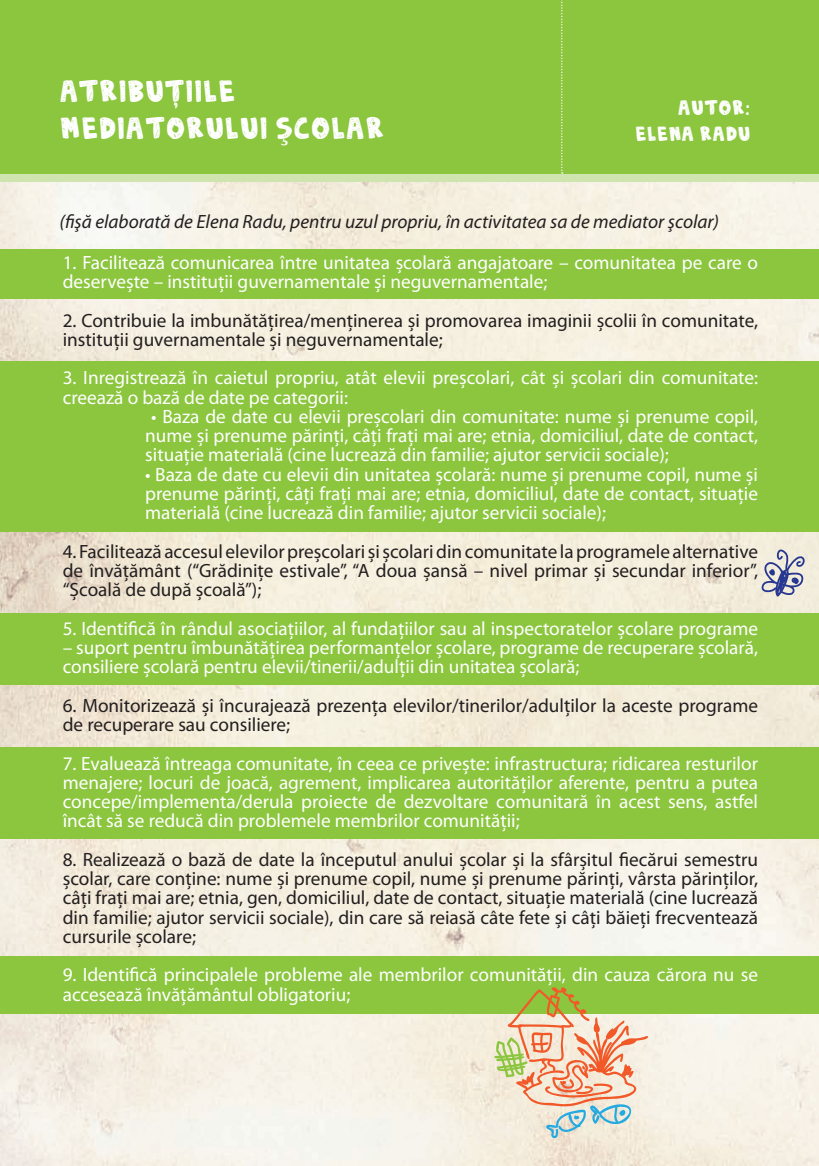
<style>
.page{position:relative;width:819px;height:1166px;background:#fff}
.page>*{position:absolute;margin:0;border:0;box-sizing:border-box;transform-origin:0 0}
.t1{font:31.5px/37.8px "DENNE Sketchy";color:#fff}
.t2{font:21.35px "DENNE Sketchy";color:#fff}
.t3{font:21px "DENNE Sketchy";color:#fff}
.t4{font:19.25px/19.2px "Myriad Pro";color:#fff}
.t5{font:19.25px/19.2px "Myriad Pro";color:#231f20}
.t6{font:italic 19.25px "Myriad Pro";color:#231f20}
</style>
<div class="page">
<img style="left:0;top:182px;width:819px;height:984px">
<div style="left:0;top:172px;width:819px;height:10px;background:#cfe4ae"></div>
<div style="left:0;top:0;width:819px;height:174px;background:#8bc63e"></div>
<svg style="left:561px;top:0;width:1px;height:174px"></svg>
<div style="left:0;top:956px;width:819px;height:57px;background:#8bc63e"></div>
<div style="left:0;top:748px;width:819px;height:91px;background:#8bc63e"></div>
<div style="left:0;top:614px;width:819px;height:71px;background:#8bc63e"></div>
<div style="left:0;top:361px;width:819px;height:171px;background:#8bc63e"></div>
<div style="left:0;top:249px;width:819px;height:50px;background:#8bc63e"></div>
<svg style="left:761px;top:549px;width:43px;height:48px;background:#b3b4c4"></svg>
<svg style="left:726px;top:1013px;width:7px;height:15px"></svg>
<svg style="left:494px;top:987px;width:154px;height:151px"></svg>
<h1 class="t1" style="left:59px;top:75px;width:326px">ATRIBUŢIILE<br>MEDIATORULUI ŞCOLAR</h1>
<p class="t2" style="left:678px;top:100px;width:74px">AUTOR:</p>
<p class="t3" style="left:635px;top:125px;width:117px">ELENA RADU</p>
<p class="t6" style="left:60px;top:214px;width:661px">(fişă elaborată de Elena Radu, pentru uzul propriu, în activitatea sa de mediator şcolar)</p>
<p class="t4" style="left:63px;top:254px;width:696px">1. Facilitează comunicarea între unitatea școlară angajatoare – comunitatea pe care o deservește – instituţii guvernamentale și neguvernamentale;</p>
<p class="t5" style="left:63px;top:312px;width:696px">2. Contribuie la imbunătăţirea/menţinerea și promovarea imaginii școlii în comunitate, instituţii guvernamentale și neguvernamentale;</p>
<p class="t4" style="left:63px;top:370px;width:696px">3. Inregistrează în caietul propriu, atât elevii preșcolari, cât și școlari din comunitate: creează o bază de date pe categorii:</p>
<p class="t4" style="left:145px;top:408px;width:614px;text-align:justify;text-indent:6px">• Baza de date cu elevii preșcolari din comunitate: nume și prenume copil, nume și prenume părinţi, câţi fraţi mai are; etnia, domiciliul, date de contact, situaţie materială (cine lucrează din familie; ajutor servicii sociale);</p>
<p class="t4" style="left:145px;top:466px;width:614px;text-align:justify">• Baza de date cu elevii din unitatea școlară: nume și prenume copil, nume și prenume părinţi, câţi fraţi mai are; etnia, domiciliul, date de contact, situaţie materială (cine lucrează din familie; ajutor servicii sociale);</p>
<p class="t5" style="left:63px;top:543px;width:696px;text-align:justify">4. Facilitează accesul elevilor preșcolari și școlari din comunitate la programele alternative de învăţământ (“Grădiniţe estivale”, “A doua șansă – nivel primar și secundar inferior”, “Școală de după școală”);</p>
<p class="t4" style="left:63px;top:620px;width:696px">5. Identifică în rândul asociaţiilor, al fundaţiilor sau al inspectoratelor școlare programe</p>
<p class="t4" style="left:63px;top:639px;width:696px">– suport pentru îmbunătăţirea performanţelor școlare, programe de recuperare școlară, consiliere școlară pentru elevii/tinerii/adulţii din unitatea școlară;</p>
<p class="t5" style="left:63px;top:697px;width:696px">6. Monitorizează și încurajează prezenţa elevilor/tinerilor/adulţilor la aceste programe de recuperare sau consiliere;</p>
<p class="t4" style="left:63px;top:755px;width:696px;text-align:justify">7. Evaluează întreaga comunitate, în ceea ce privește: infrastructura; ridicarea resturilor menajere; locuri de joacă, agrement, implicarea autorităţilor aferente, pentru a putea concepe/implementa/derula proiecte de dezvoltare comunitară în acest sens, astfel încât să se reducă din problemele membrilor comunităţii;</p>
<p class="t5" style="left:63px;top:851px;width:696px;text-align:justify">8. Realizează o bază de date la începutul anului școlar și la sfârșitul fiecărui semestru școlar, care conţine: nume și prenume copil, nume și prenume părinţi, vârsta părinţilor, câţi fraţi mai are; etnia, gen, domiciliul, date de contact, situaţie materială (cine lucrează din familie; ajutor servicii sociale), din care să reiasă câte fete și câţi băieţi frecventează cursurile școlare;</p>
<p class="t4" style="left:63px;top:967px;width:696px">9. Identifică principalele probleme ale membrilor comunităţii, din cauza cărora nu se accesează învăţământul obligatoriu;</p>
</div>
